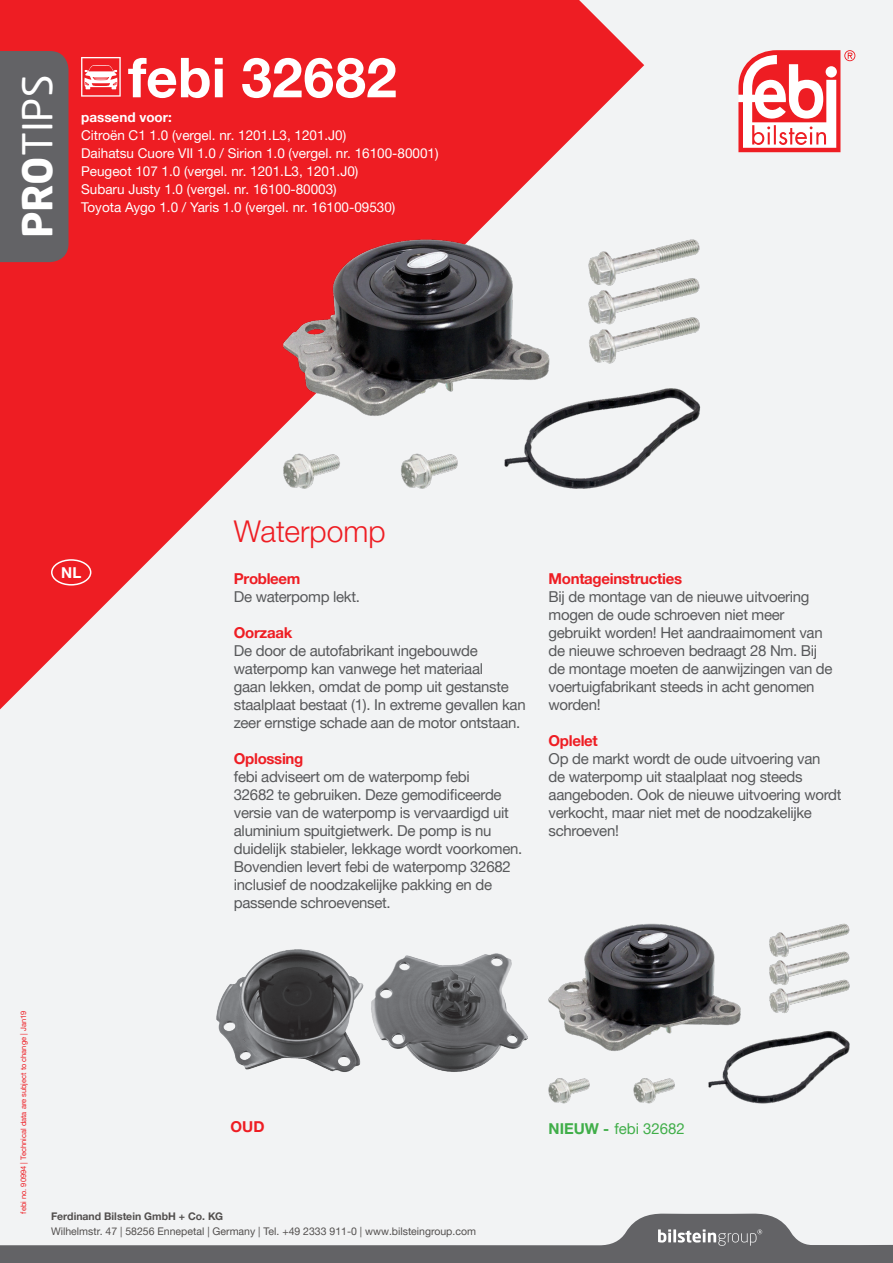
<style>
.page{position:relative;width:893px;height:1263px;background:#f2f3f4}
.page>*{position:absolute;margin:0;border:0;box-sizing:border-box;transform-origin:0 0}
.t1{font:700 55.2px "Helvetica Neue World 75";letter-spacing:.005em;color:#fff}
.t2{font:40.65px "Neo Sans Pro";color:#fff}
.t3{font:30px "Helvetica Neue World 45 Lt";color:#ee1d23}
.t4{font:15px/18px "Helvetica Neue World 55 Roman";letter-spacing:-.02em;color:#57585a}
.t5{font:700 15px "Helvetica Neue World 75";letter-spacing:-.02em;color:#ee1d23}
.t6{font:15px "Helvetica Neue World 55 Roman";color:#40ae49}
.t7{font:700 15px "Helvetica Neue World 75";color:#fff}
.t8{font:13.5px "Helvetica Neue World 55 Roman";color:#fff}
.t9{font:700 13.5px "Helvetica Neue World 75";color:#fff}
.t10{font:10.5px "Helvetica Neue World 55 Roman";color:#524f4e}
.t11{font:700 10.5px "Helvetica Neue World 75";color:#524f4e}
.t12{font:7.5px "Helvetica Neue World 55 Roman";color:#ee1d23}
.s1{font-weight:700}
.s2{font-family:"Helvetica Neue World 75";font-weight:700}
</style>
<div class="page">
<svg style="left:0;top:0;width:644px;height:710px;fill:#ee1d23"></svg>
<div style="left:0;top:51px;width:69px;height:211px;background:#636366"></div>
<svg style="left:738px;top:50px;width:117px;height:102px"></svg>
<svg style="left:0;top:1213px;width:893px;height:50px"></svg>
<div style="left:51px;top:559px;width:40px;height:26px;border:2px solid #fff;border-radius:50%"></div>
<svg style="left:81px;top:57px;width:40px;height:40px"></svg>
<img style="left:270px;top:224px;width:431px;height:281px">
<img style="left:548px;top:923px;width:302px;height:181px">
<img style="left:216px;top:949px;width:311px;height:123px">
<p class="t2" style="left:13px;top:238px;width:165px;rotate:-90deg"><span class="s1">PRO</span>TIPS</p>
<p class="t1" style="left:128px;top:46px;width:270px">febi 32682</p>
<p class="t9" style="left:81px;top:110px;width:92px">passend voor:</p>
<p class="t8" style="left:81px;top:128px;width:267px">Citroën C1 1.0 (vergel. nr. 1201.L3, 1201.J0)</p>
<p class="t8" style="left:81px;top:146px;width:359px">Daihatsu Cuore VII 1.0 / Sirion 1.0 (vergel. nr. 16100-80001)</p>
<p class="t8" style="left:81px;top:164px;width:279px">Peugeot 107 1.0 (vergel. nr. 1201.L3, 1201.J0)</p>
<p class="t8" style="left:81px;top:182px;width:257px">Subaru Justy 1.0 (vergel. nr. 16100-80003)</p>
<p class="t8" style="left:81px;top:200px;width:316px">Toyota Aygo 1.0 / Yaris 1.0 (vergel. nr. 16100-09530)</p>
<p class="t7" style="left:61px;top:564px;width:22px">NL</p>
<p class="t3" style="left:234px;top:514px;width:153px">Waterpomp</p>
<p class="t5" style="left:234px;top:570px;width:68px">Probleem</p>
<p class="t4" style="left:234px;top:588px;width:128px">De waterpomp lekt.</p>
<p class="t5" style="left:234px;top:624px;width:60px">Oorzaak</p>
<p class="t4" style="left:234px;top:642px;width:251px">De door de autofabrikant ingebouwde waterpomp kan vanwege het materiaal</p>
<p class="t4" style="left:234px;top:678px;width:293px">gaan lekken, omdat de pomp uit gestanste staalplaat bestaat (1). In extreme gevallen kan zeer ernstige schade aan de motor ontstaan.</p>
<p class="t5" style="left:234px;top:750px;width:71px">Oplossing</p>
<p class="t4" style="left:234px;top:768px;width:290px">febi adviseert om de waterpomp febi<br>32682 te gebruiken. Deze gemodificeerde versie van de waterpomp is vervaardigd uit aluminium spuitgietwerk. De pomp is nu duidelijk stabieler, lekkage wordt voorkomen.<br>Bovendien levert febi de waterpomp 32682 inclusief de noodzakelijke pakking en de passende schroevenset.</p>
<p class="t5" style="left:549px;top:570px;width:135px">Montageinstructies</p>
<p class="t4" style="left:549px;top:588px;width:286px">Bij de montage van de nieuwe uitvoering mogen de oude schroeven niet meer gebruikt worden! Het aandraaimoment van de nieuwe schroeven bedraagt 28 Nm. Bij de montage moeten de aanwijzingen van de voertuigfabrikant steeds in acht genomen worden!</p>
<p class="t5" style="left:549px;top:732px;width:51px">Oplelet</p>
<p class="t4" style="left:549px;top:750px;width:295px">Op de markt wordt de oude uitvoering van<br>de waterpomp uit staalplaat nog steeds aangeboden. Ook de nieuwe uitvoering wordt verkocht, maar niet met de noodzakelijke schroeven!</p>
<p class="t12" style="left:19px;top:1213px;width:204px;rotate:-90deg">febi no. 90994 | Technical data are subject to change | Jan19</p>
<p class="t5" style="left:231px;top:1118px;width:35px">OUD</p>
<p class="t6" style="left:549px;top:1120px;width:138px"><span class="s2">NIEUW -</span> febi 32682</p>
<p class="t11" style="left:51px;top:1210px;width:174px">Ferdinand Bilstein GmbH + Co. KG</p>
<p class="t10" style="left:51px;top:1225px;width:426px">Wilhelmstr. 47 | 58256 Ennepetal | Germany | Tel. +49 2333 911-0 | www.bilsteingroup.com</p>
</div>
